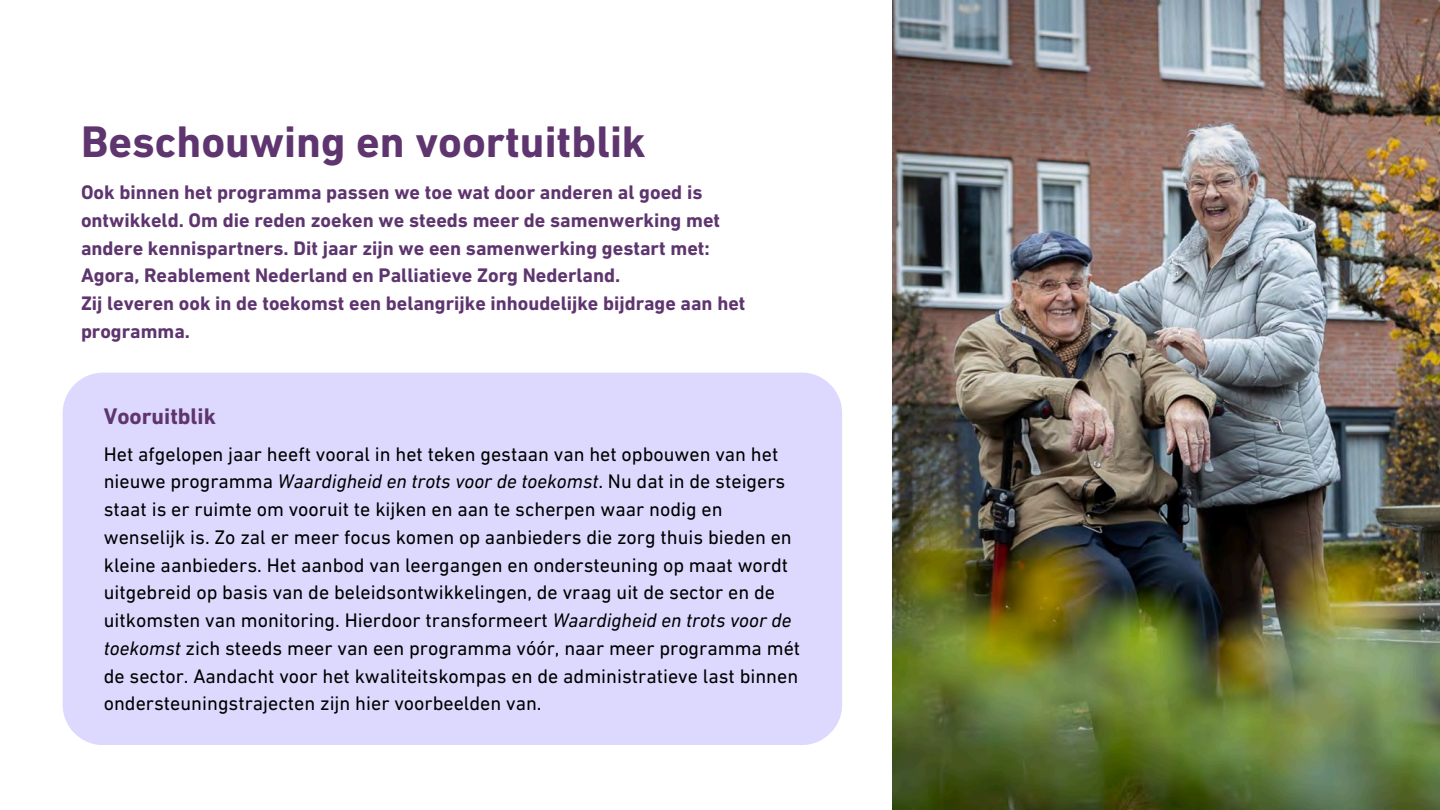
<style>
.page{position:relative;width:1440px;height:810px;background:#fff}
.page>*{position:absolute;margin:0;border:0;box-sizing:border-box;transform-origin:0 0}
.t1{font:700 45px "DIN Next LT Pro";color:#5e356f}
.t2{font:700 23px "DIN Next LT Pro";color:#5e356f}
.t3{font:20px/27.8px "DIN Next LT Pro";color:#000}
.t4{font:700 20px/27.8px "DIN Next LT Pro";color:#5e356f}
.t5{font:700 19.9px/27.8px "DIN Next LT Pro";color:#5e356f}
.s1{font-style:italic}
</style>
<div class="page">
<div style="left:63px;top:373px;width:779px;height:372px;background:#ddd9fe;border-radius:40px"></div>
<img style="left:892px;top:0;width:548px;height:810px">
<p class="t1" style="left:81px;top:123px;width:566px">Beschouwing en voortuitblik</p>
<h3 class="t4" style="left:81px;top:180px;width:641px">Ook binnen het programma passen we toe wat door anderen al goed is ontwikkeld. Om die reden zoeken we steeds meer de samenwerking met andere kennispartners. Dit jaar zijn we een samenwerking gestart met:<br>Agora, Reablement Nederland en Palliatieve Zorg Nederland.</h3>
<h3 class="t5" style="left:81px;top:291px;width:666px">Zij leveren ook in de toekomst een belangrijke inhoudelijke bijdrage aan het programma.</h3>
<p class="t2" style="left:104px;top:406px;width:114px">Vooruitblik</p>
<h2 class="t3" style="left:104px;top:442px;width:698px">Het afgelopen jaar heeft vooral in het teken gestaan van het opbouwen van het nieuwe programma <span class="s1">Waardigheid en trots voor de toekomst</span>. Nu dat in de steigers staat is er ruimte om vooruit te kijken en aan te scherpen waar nodig en wenselijk is. Zo zal er meer focus komen op aanbieders die zorg thuis bieden en kleine aanbieders. Het aanbod van leergangen en ondersteuning op maat wordt uitgebreid op basis van de beleidsontwikkelingen, de vraag uit de sector en de uitkomsten van monitoring. Hierdoor transformeert <span class="s1">Waardigheid en trots voor de toekomst</span> zich steeds meer van een programma vóór, naar meer programma mét de sector. Aandacht voor het kwaliteitskompas en de administratieve last binnen ondersteuningstrajecten zijn hier voorbeelden van.</h2>
</div>
